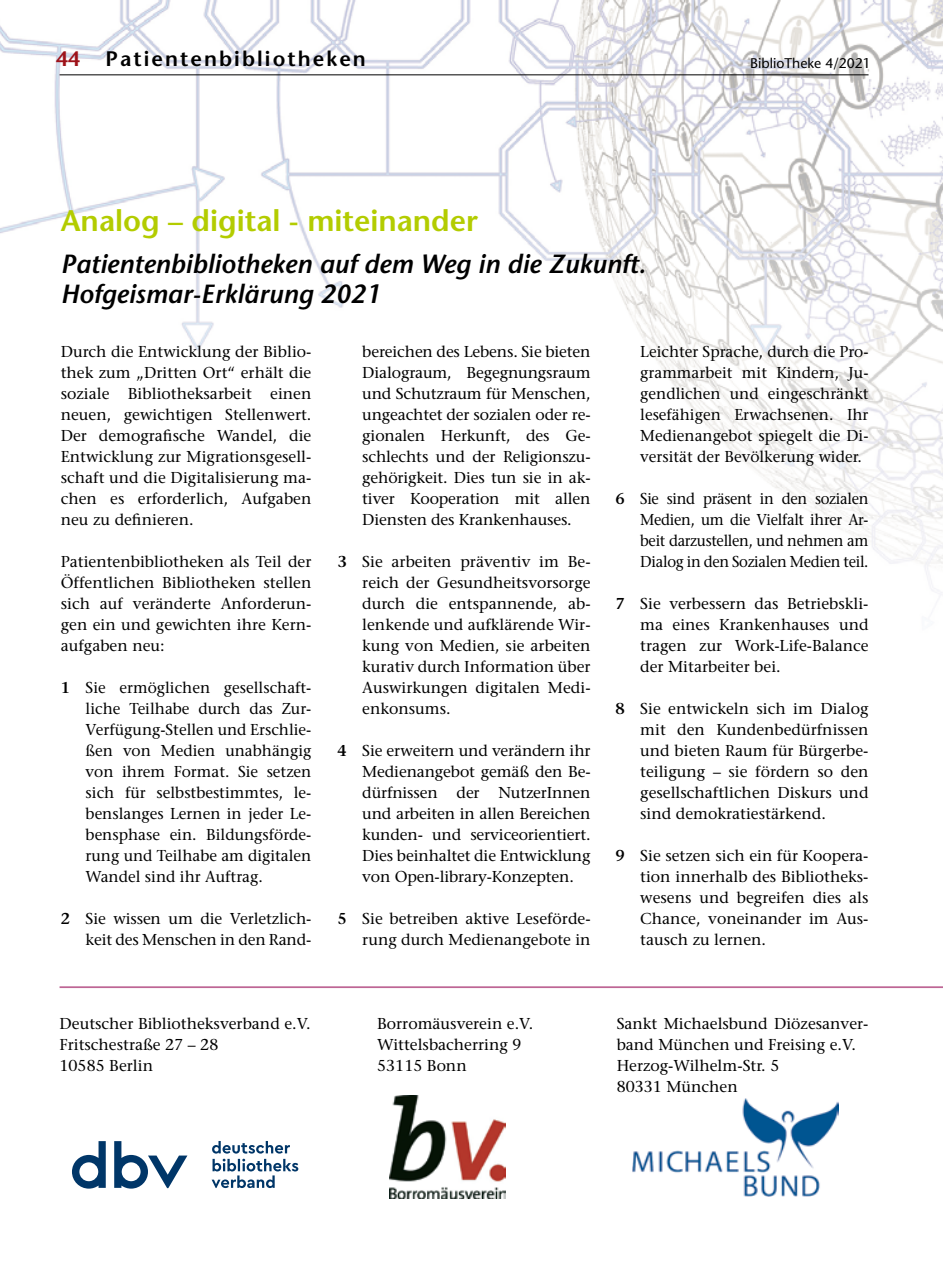
<style>
.page{position:relative;width:943px;height:1265px;background:#fff}
.page>*{position:absolute;margin:0;border:0;box-sizing:border-box;transform-origin:0 0}
.t1{font:600 29.75px "Stone Sans";color:#b3cc00}
.t2{font:italic 600 26.25px/29.8px "Stone Sans";color:#000}
.t3{font:600 21px "Stone Sans";letter-spacing:.1em;color:#000}
.t4{font:15.75px/21px "Stone Serif";color:#000;text-align:justify}
.t5{font:15.75px/21px "Stone Serif";color:#000;text-align:justify;scale:.94 1}
.t6{font:14px "Stone Sans";color:#000}
.s1{color:#9e1219}
.s2{font-weight:600}
</style>
<div class="page">
<img style="left:0;top:0;width:943px;height:593px">
<hr style="left:60px;top:74px;width:808px;height:1px;background:#000">
<img style="left:389px;top:1095px;width:116px;height:103px">
<img style="left:632px;top:1098px;width:206px;height:99px">
<svg style="left:212px;top:1141px;width:86px;height:47px"></svg>
<svg style="left:114px;top:1141px;width:73px;height:48px"></svg>
<svg style="left:72px;top:1141px;width:34px;height:48px"></svg>
<hr style="left:60px;top:986px;width:883px;height:2px;background:#be6695">
<h3 class="t3" style="left:56px;top:46px;width:312px"><span class="s1">44</span> Patientenbibliotheken</h3>
<p class="t6" style="left:750px;top:55px;width:122px">BiblioTheke 4/2021</p>
<h1 class="t1" style="left:61px;top:202px;width:419px">Analog – digital - miteinander</h1>
<h2 class="t2" style="left:61px;top:249px;width:586px">Patientenbibliotheken auf dem Weg in die Zukunft.<br>Hofgeismar-Erklärung 2021</h2>
<p class="t4" style="left:61px;top:341px;width:252px">Durch die Entwicklung der Biblio&shy;thek zum „Dritten Ort“ erhält die soziale Bibliotheksarbeit einen neuen, gewichtigen Stellenwert.<br>Der demografische Wandel, die Entwicklung zur Migrationsgesell&shy;schaft und die Digitalisierung ma&shy;chen es erforderlich, Aufgaben neu zu definieren.</p>
<p class="t4" style="left:61px;top:551px;width:252px">Patientenbibliotheken als Teil der Öffentlichen Bibliotheken stellen sich auf veränderte Anforderun&shy;gen ein und gewichten ihre Kern&shy;aufgaben neu:</p>
<p class="t4" style="left:86px;top:677px;width:227px;text-indent:-25px"><span class="s2">1</span> Sie ermöglichen gesellschaft&shy;liche Teilhabe durch das Zur-Verfügung-Stellen und Erschlie&shy;ßen von Medien unabhängig von ihrem Format. Sie setzen sich für selbstbestimmtes, le&shy;benslanges Lernen in jeder Le&shy;bensphase ein. Bildungsförde&shy;rung und Teilhabe am digitalen Wandel sind ihr Auftrag.</p>
<p class="t4" style="left:61px;top:908px;width:252px;text-align:right"><span class="s2">2</span> Sie wissen um die Verletzlich&shy;keit des Menschen in den Rand-</p>
<p class="t4" style="left:362px;top:341px;width:230px">bereichen des Lebens. Sie bieten Dialograum, Begegnungsraum und Schutzraum für Menschen, ungeachtet der sozialen oder re&shy;gionalen Herkunft, des Ge&shy;schlechts und der Religionszu&shy;gehörigkeit. Dies tun sie in ak&shy;tiver Kooperation mit allen Diensten des Krankenhauses.</p>
<p class="t4" style="left:362px;top:551px;width:230px;text-indent:-25px"><span class="s2">3</span> Sie arbeiten präventiv im Be&shy;reich der Gesundheitsvorsorge durch die entspannende, ab&shy;lenkende und aufklärende Wir&shy;kung von Medien, sie arbeiten kurativ durch Information über Auswirkungen digitalen Medi&shy;enkonsums.</p>
<p class="t4" style="left:362px;top:740px;width:230px;text-indent:-25px"><span class="s2">4</span> Sie erweitern und verändern ihr Medienangebot gemäß den Be&shy;dürfnissen der NutzerInnen und arbeiten in allen Bereichen kunden- und serviceorientiert.<br>Dies beinhaltet die Entwicklung von Open-library-Konzepten.</p>
<p class="t4" style="left:337px;top:908px;width:255px;text-align:right"><span class="s2">5</span> Sie betreiben aktive Leseförde&shy;rung durch Medienangebote in</p>
<p class="t4" style="left:640px;top:341px;width:230px">Leichter Sprache, durch die Pro&shy;grammarbeit mit Kindern, Ju&shy;gendlichen und eingeschränkt lesefähigen Erwachsenen. Ihr Medienangebot spiegelt die Di&shy;versität der Bevölkerung wider.</p>
<p class="t5" style="left:640px;top:488px;width:244px;text-indent:-25px"><span class="s2">6</span> Sie sind präsent in den sozialen Medien, um die Vielfalt ihrer Ar&shy;beit darzustellen, und nehmen am Dialog in den Sozialen Medien teil.</p>
<p class="t4" style="left:640px;top:593px;width:230px;text-indent:-25px"><span class="s2">7</span> Sie verbessern das Betriebskli&shy;ma eines Krankenhauses und tragen zur Work-Life-Balance der Mitarbeiter bei.</p>
<p class="t4" style="left:640px;top:698px;width:230px;text-indent:-25px"><span class="s2">8</span> Sie entwickeln sich im Dialog mit den Kundenbedürfnissen und bieten Raum für Bürgerbe&shy;teiligung – sie fördern so den gesellschaftlichen Diskurs und sind demokratiestärkend.</p>
<p class="t4" style="left:640px;top:845px;width:230px;text-indent:-25px"><span class="s2">9</span> Sie setzen sich ein für Koopera&shy;tion innerhalb des Bibliotheks&shy;wesens und begreifen dies als Chance, voneinander im Aus&shy;tausch zu lernen.</p>
<p class="t4" style="left:60px;top:1013px;width:253px;text-align:left">Deutscher Bibliotheksverband e.V.<br>Fritschestraße 27 – 28<br>10585 Berlin</p>
<p class="t4" style="left:616px;top:1013px;width:253px;text-align:left">Sankt Michaelsbund Diözesanver&shy;band München und Freising e.V.<br>Herzog-Wilhelm-Str. 5<br>80331 München</p>
<p class="t4" style="left:377px;top:1013px;width:157px;text-align:left">Borromäusverein e.V.<br>Wittelsbacherring 9<br>53115 Bonn</p>
</div>
